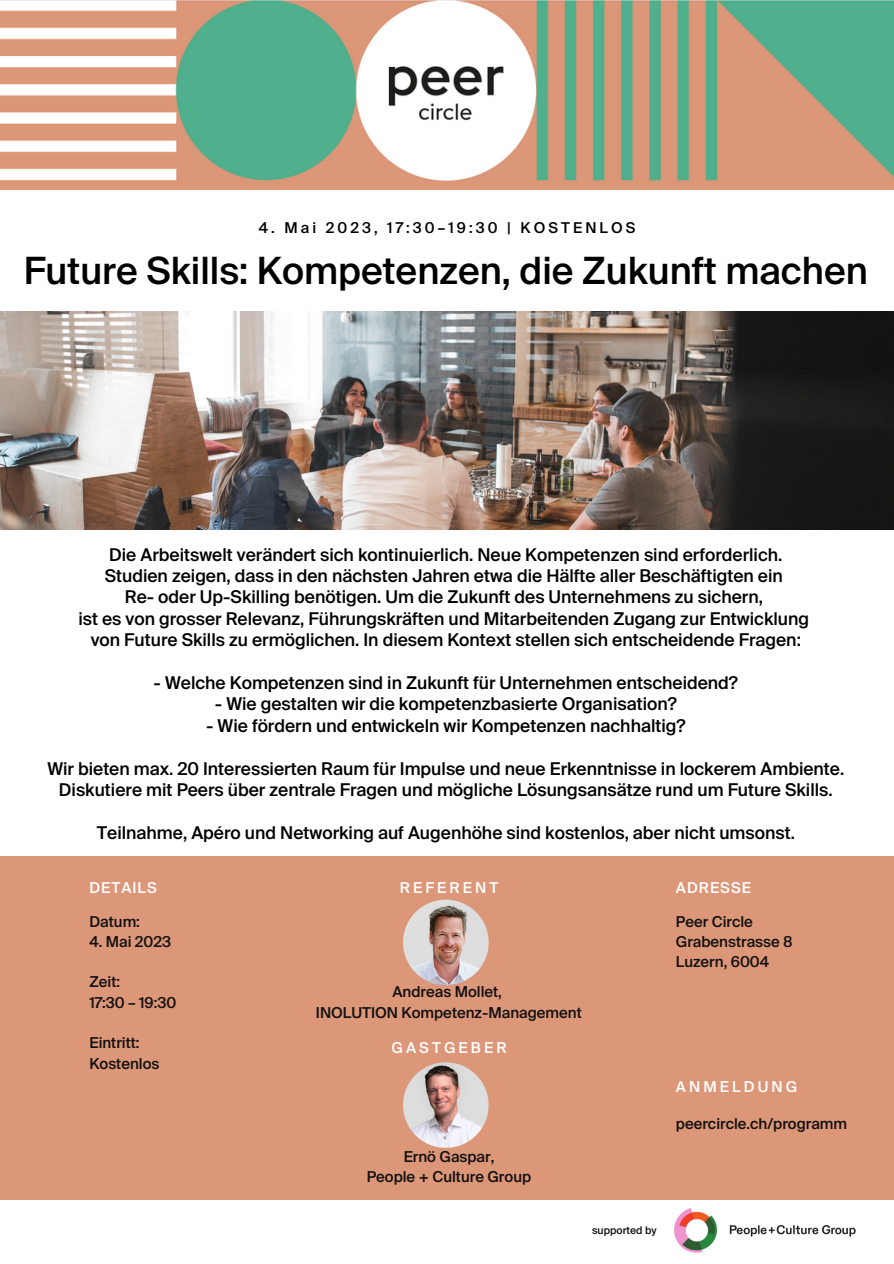
<style>
.page{position:relative;width:894px;height:1264px;background:#fff}
.page>*{position:absolute;margin:0;border:0;box-sizing:border-box;transform-origin:0 0}
.t1{font:500 37.5px "Suisse Intl";color:#000}
.t2{font:500 17.55px/21.5px "Suisse Intl";color:#000;text-align:center}
.t3{font:500 15px/20.2px "Suisse Intl";color:#101010}
.t4{font:500 15px "Suisse Intl";letter-spacing:.205em;color:#fff}
.t5{font:500 15px "Suisse Intl";letter-spacing:.065em;color:#fff}
.t6{font:500 14.85px "Suisse Intl";letter-spacing:.21em;color:#000}
.t7{font:500 10.5px "Suisse Intl";color:#101010}
</style>
<div class="page">
<img style="left:0;top:311px;width:893px;height:218px">
<div style="left:0;top:856px;width:893px;height:344px;background:#dc9678"></div>
<img style="left:0;top:0;width:893px;height:189px">
<div style="left:793px;top:5px;width:91px;height:62px;background:#50af8c"></div>
<img style="left:403px;top:899px;width:85px;height:86px;border-radius:50%">
<img style="left:674px;top:1208px;width:182px;height:45px">
<img style="left:403px;top:1062px;width:85px;height:85px;border-radius:50%">
<p class="t6" style="left:259px;top:218px;width:378px">4. Mai 2023, 17:30–19:30 | KOSTENLOS</p>
<h1 class="t1" style="left:24px;top:247px;width:845px">Future Skills: Kompetenzen, die Zukunft machen</h1>
<p class="t2" style="left:78px;top:544px;width:732px">Die Arbeitswelt verändert sich kontinuierlich. Neue Kompetenzen sind erforderlich.<br>Studien zeigen, dass in den nächsten Jahren etwa die Hälfte aller Beschäftigten ein<br>Re- oder Up-Skilling benötigen. Um die Zukunft des Unternehmens zu sichern,<br>ist es von grosser Relevanz, Führungskräften und Mitarbeitenden Zugang zur Entwicklung von Future Skills zu ermöglichen. In diesem Kontext stellen sich entscheidende Fragen:</p>
<p class="t2" style="left:154px;top:672px;width:585px">- Welche Kompetenzen sind in Zukunft für Unternehmen entscheidend?</p>
<p class="t2" style="left:215px;top:693px;width:463px">- Wie gestalten wir die kompetenzbasierte Organisation?</p>
<p class="t2" style="left:206px;top:715px;width:481px">- Wie fördern und entwickeln wir Kompetenzen nachhaltig?</p>
<p class="t2" style="left:47px;top:758px;width:798px">Wir bieten max. 20 Interessierten Raum für Impulse und neue Erkenntnisse in lockerem Ambiente.<br>Diskutiere mit Peers über zentrale Fragen und mögliche Lösungsansätze rund um Future Skills.</p>
<p class="t2" style="left:97px;top:822px;width:699px">Teilnahme, Apéro und Networking auf Augenhöhe sind kostenlos, aber nicht umsonst.</p>
<p class="t5" style="left:89px;top:877px;width:69px">DETAILS</p>
<p class="t4" style="left:399px;top:877px;width:100px">REFERENT</p>
<p class="t3" style="left:89px;top:911px;width:52px">Datum:</p>
<p class="t3" style="left:89px;top:931px;width:83px">4. Mai 2023</p>
<p class="t3" style="left:89px;top:972px;width:88px">Zeit:<br>17:30 – 19:30</p>
<p class="t3" style="left:89px;top:1033px;width:71px">Eintritt:<br>Kostenlos</p>
<p class="t3" style="left:316px;top:982px;width:267px;text-align:center">Andreas Mollet,<br>INOLUTION Kompetenz-Management</p>
<p class="t4" style="left:391px;top:1038px;width:116px">GASTGEBER</p>
<p class="t3" style="left:366px;top:1146px;width:166px;text-align:center">Ernö Gaspar,<br>People + Culture Group</p>
<p class="t7" style="left:592px;top:1223px;width:66px">supported by</p>
<p class="t5" style="left:675px;top:877px;width:76px">ADRESSE</p>
<p class="t3" style="left:675px;top:911px;width:118px">Peer Circle<br>Grabenstrasse 8<br>Luzern, 6004</p>
<p class="t4" style="left:675px;top:1076px;width:123px">ANMELDUNG</p>
<p class="t3" style="left:675px;top:1113px;width:173px">peercircle.ch/programm</p>
</div>
